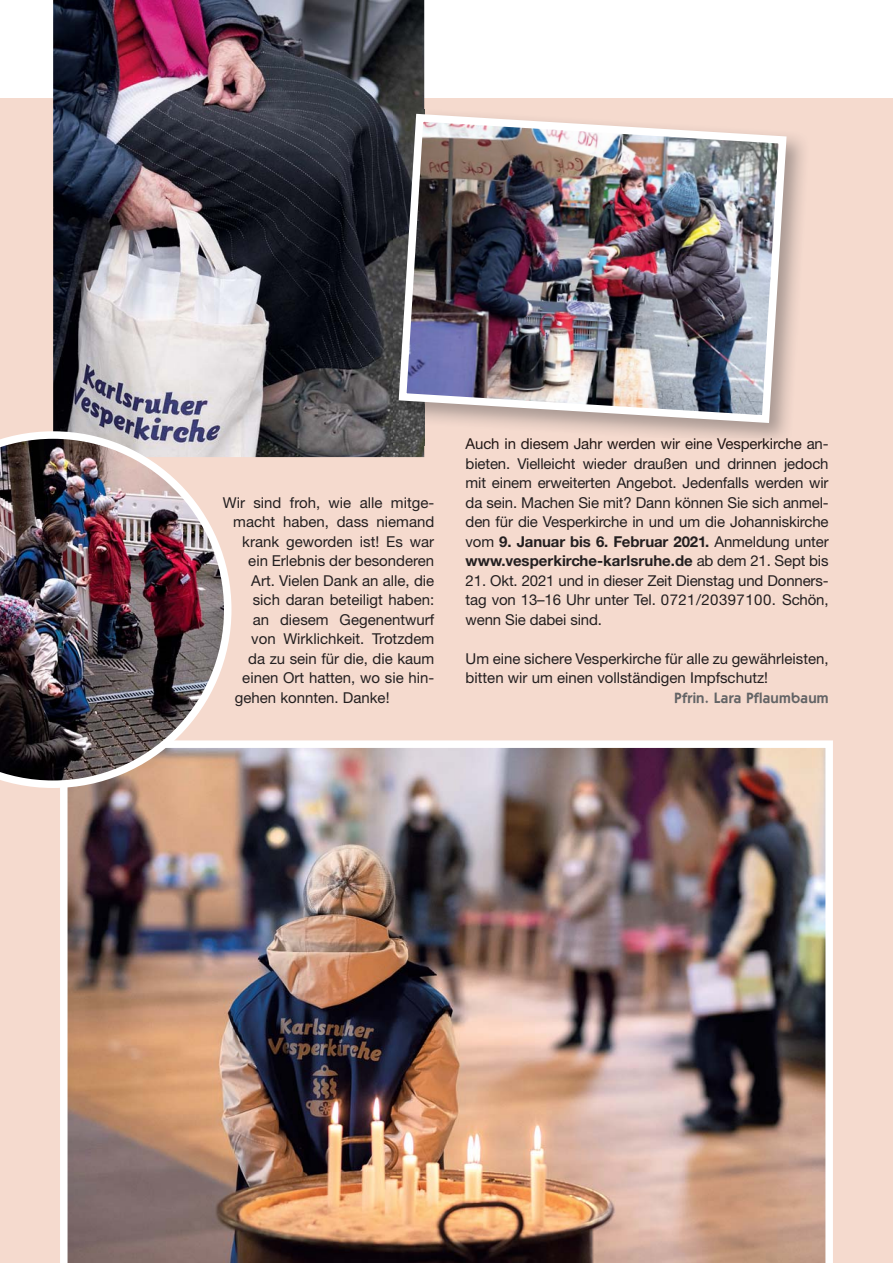
<style>
.page{position:relative;width:893px;height:1263px;background:#fff}
.page>*{position:absolute;margin:0;border:0;box-sizing:border-box;transform-origin:0 0}
.t1{font:15px/19.5px "Helvetica Neue";color:#231f20;text-align:justify}
.t2{font:700 15px/19.5px "Helvetica Neue CE";color:#231f20}
.t3{font:600 15px "Itc Kabel";letter-spacing:.02em;color:#636466}
.s1{color:#1f1411}
.s2{font-family:"Helvetica Neue";font-weight:400}
</style>
<div class="page">
<div style="left:0;top:99px;width:893px;height:1164px;background:#f5dace"></div>
<img style="left:60px;top:740px;width:773px;height:523px">
<img style="left:53px;top:0;width:371px;height:457px">
<img style="left:394px;top:109px;width:410px;height:336px">
<img style="left:465px;top:439px;width:339px;height:6px">
<img style="left:395px;top:110px;width:395px;height:317px">
<img style="left:0;top:431px;width:231px;height:357px">
<p class="t1" style="left:223px;top:495px;width:213px">Wir sind froh, wie alle mitge-</p>
<p class="t1" style="left:233px;top:514px;width:202px">macht haben, dass niemand</p>
<p class="t1" style="left:242px;top:534px;width:193px">krank geworden ist! Es war</p>
<p class="t1" style="left:248px;top:553px;width:188px">ein Erlebnis der besonderen</p>
<p class="t1" style="left:251px;top:573px;width:184px">Art. Vielen Dank an alle, die</p>
<p class="t1" style="left:253px;top:592px;width:183px">sich daran beteiligt haben:</p>
<p class="t1" style="left:253px;top:612px;width:183px">an diesem Gegenentwurf</p>
<p class="t1" style="left:251px;top:631px;width:184px">von Wirklichkeit. Trotzdem</p>
<p class="t1" style="left:248px;top:651px;width:188px">da zu sein für die, die kaum</p>
<p class="t1" style="left:242px;top:670px;width:193px">einen Ort hatten, wo sie hin-</p>
<p class="t1" style="left:235px;top:690px;width:156px">gehen konnten. Danke!</p>
<p class="t1" style="left:466px;top:436px;width:365px"><span class="s1">Auch in diesem Jahr werden wir eine Vesperkirche a</span>n&shy;bieten. Vielleicht wieder draußen und drinnen jedoch mit einem erweiterten Angebot. Jedenfalls werden wir da sein. Machen Sie mit? Dann können Sie sich anmel&shy;den für die Vesperkirche in und um die Johanniskirche</p>
<p class="t2" style="left:466px;top:533px;width:365px"><span class="s2">vom</span> 9. Januar bis 6. Februar 2021. <span class="s2">Anmeldung unter </span>www.vesperkirche-karlsruhe.de <span class="s2">ab dem 21. Sept bis</span></p>
<p class="t1" style="left:466px;top:573px;width:365px">21. Okt. 2021 und in dieser Zeit Dienstag und Donners&shy;tag von 13–16 Uhr unter Tel. 0721/20397100. Schön, wenn Sie dabei sind.</p>
<p class="t1" style="left:466px;top:651px;width:364px">Um eine sichere Vesperkirche für alle zu gewährleisten, bitten wir um einen vollständigen Impfschutz!</p>
<p class="t3" style="left:674px;top:692px;width:156px">Pfrin. Lara Pflaumbaum</p>
</div>
